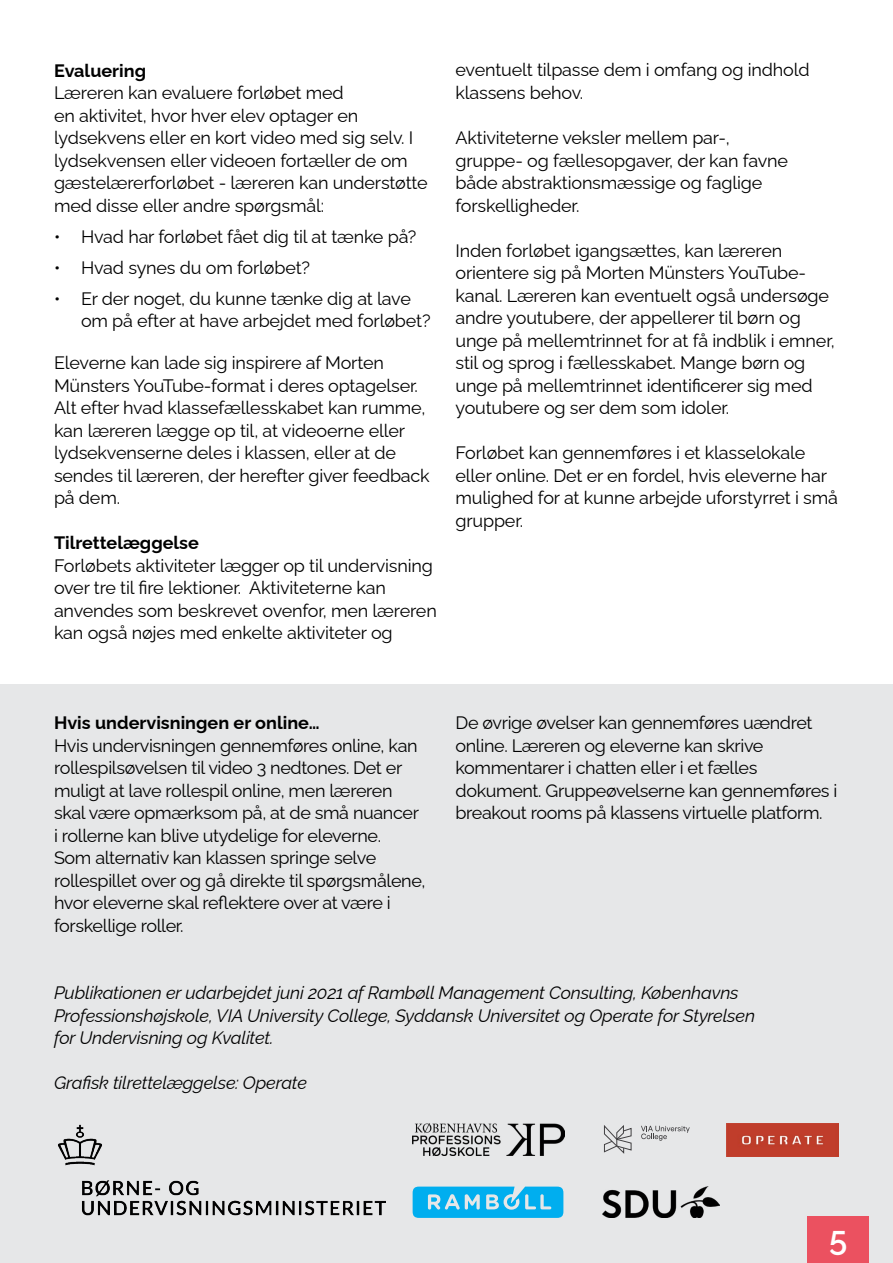
<style>
.page{position:relative;width:893px;height:1263px;background:#fff}
.page>*{position:absolute;margin:0;border:0;box-sizing:border-box;transform-origin:0 0}
.t1{font:600 33px "Raleway";color:#fff}
.t2{font:18px/22.5px "Raleway";letter-spacing:-.01em;color:#000}
.t3{font:italic 18px/22.5px "Raleway";letter-spacing:-.01em;color:#000}
.t4{font:700 18px "Raleway";color:#000}
</style>
<div class="page">
<div style="left:0;top:684px;width:893px;height:579px;background:#e6e7e8"></div>
<div style="left:807px;top:1216px;width:62px;height:47px;background:#eb5160"></div>
<img style="left:58px;top:1124px;width:328px;height:92px">
<svg style="left:413px;top:1186px;width:150px;height:32px;background:#2eb9ed"></svg>
<img style="left:602px;top:1186px;width:117px;height:32px">
<img style="left:413px;top:1124px;width:152px;height:31px">
<svg style="left:641px;top:1126px;width:49px;height:15px"></svg>
<svg style="left:604px;top:1125px;width:27px;height:28px"></svg>
<img style="left:726px;top:1124px;width:113px;height:32px">
<h3 class="t4" style="left:54px;top:56px;width:94px">Evaluering</h3>
<p class="t2" style="left:54px;top:79px;width:375px">Læreren kan evaluere forløbet med<br>en aktivitet, hvor hver elev optager en lydsekvens eller en kort video med sig selv. I lydsekvensen eller videoen fortæller de om gæstelærerforløbet - læreren kan understøtte med disse eller andre spørgsmål:</p>
<p class="t2" style="left:54px;top:223px;width:364px">• Hvad har forløbet fået dig til at tænke på?</p>
<p class="t2" style="left:54px;top:254px;width:258px">• Hvad synes du om forløbet?</p>
<p class="t2" style="left:81px;top:285px;width:351px;text-indent:-27px">• Er der noget, du kunne tænke dig at lave om på efter at have arbejdet med forløbet?</p>
<p class="t2" style="left:54px;top:349px;width:377px">Eleverne kan lade sig inspirere af Morten Münsters YouTube-format i deres optagelser.<br>Alt efter hvad klassefællesskabet kan rumme, kan læreren lægge op til, at videoerne eller lydsekvenserne deles i klassen, eller at de sendes til læreren, der herefter giver feedback på dem.</p>
<h3 class="t4" style="left:54px;top:528px;width:146px">Tilrettelæggelse</h3>
<p class="t2" style="left:54px;top:552px;width:384px">Forløbets aktiviteter lægger op til undervisning over tre til fire lektioner. Aktiviteterne kan anvendes som beskrevet ovenfor, men læreren kan også nøjes med enkelte aktiviteter og</p>
<p class="t2" style="left:455px;top:57px;width:356px">eventuelt tilpasse dem i omfang og indhold klassens behov.</p>
<p class="t2" style="left:455px;top:124px;width:334px">Aktiviteterne veksler mellem par-, gruppe- og fællesopgaver, der kan favne både abstraktionsmæssige og faglige forskelligheder.</p>
<p class="t2" style="left:455px;top:237px;width:381px">Inden forløbet igangsættes, kan læreren orientere sig på Morten Münsters YouTube&shy;kanal. Læreren kan eventuelt også undersøge andre youtubere, der appellerer til børn og unge på mellemtrinnet for at få indblik i emner, stil og sprog i fællesskabet. Mange børn og unge på mellemtrinnet identificerer sig med youtubere og ser dem som idoler.</p>
<p class="t2" style="left:455px;top:439px;width:384px">Forløbet kan gennemføres i et klasselokale eller online. Det er en fordel, hvis eleverne har mulighed for at kunne arbejde uforstyrret i små grupper.</p>
<h3 class="t4" style="left:54px;top:708px;width:267px">Hvis undervisningen er online…</h3>
<p class="t2" style="left:54px;top:732px;width:373px">Hvis undervisningen gennemføres online, kan rollespilsøvelsen til video 3 nedtones. Det er muligt at lave rollespil online, men læreren skal være opmærksom på, at de små nuancer i rollerne kan blive utydelige for eleverne.<br>Som alternativ kan klassen springe selve rollespillet over og gå direkte til spørgsmålene, hvor eleverne skal reflektere over at være i forskellige roller.</p>
<p class="t2" style="left:455px;top:709px;width:383px">De øvrige øvelser kan gennemføres uændret online. Læreren og eleverne kan skrive kommentarer i chatten eller i et fælles dokument. Gruppeøvelserne kan gennemføres i breakout rooms på klassens virtuelle platform.</p>
<p class="t3" style="left:54px;top:979px;width:703px">Publikationen er udarbejdet juni 2021 af Rambøll Management Consulting, Københavns<br>Professionshøjskole, VIA University College, Syddansk Universitet og Operate for Styrelsen for Undervisning og Kvalitet.</p>
<p class="t3" style="left:54px;top:1069px;width:255px">Grafisk tilrettelæggelse: Operate</p>
<h1 class="t1" style="left:829px;top:1212px;width:20px">5</h1>
</div>
